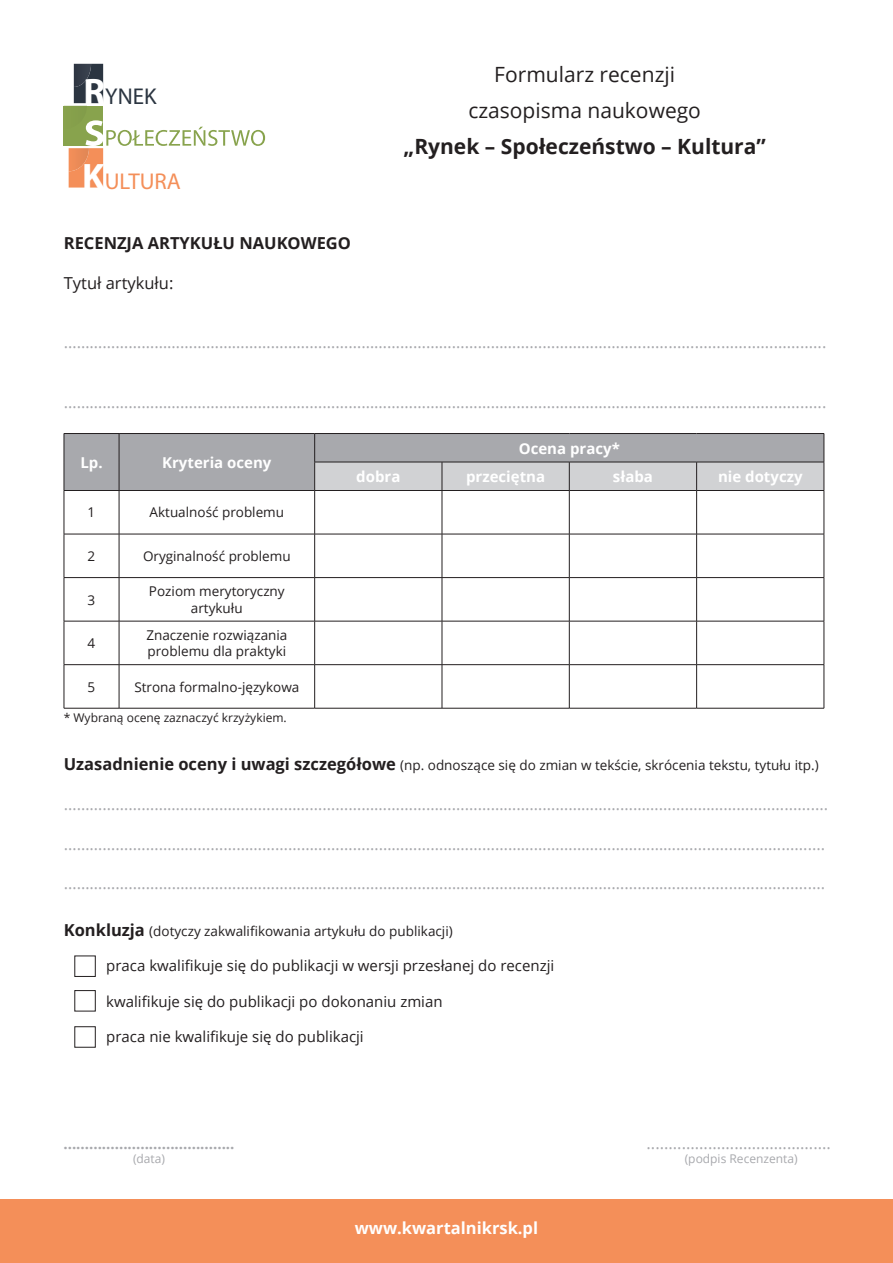
<style>
.page{position:relative;width:893px;height:1263px;background:#fff}
.page>*{position:absolute;margin:0;border:0;box-sizing:border-box;transform-origin:0 0}
.t1{font:22.95px "Myriad Pro";color:#f48f59}
.t2{font:22.95px "Myriad Pro";color:#2b3541}
.t3{font:21px "Open Sans";color:#231f20}
.t4{font:700 21px "Open Sans";color:#231f20}
.t5{font:16.5px "Open Sans";color:#a8a9ad}
.t6{font:700 16.5px "Open Sans";color:#231f20}
.t7{font:700 16.5px "Open Sans";color:#fff}
.t8{font:16.5px "Open Sans";color:#231f20}
.t9{font:15px "Open Sans";color:#231f20}
.t10{font:700 15px "Open Sans";color:#fff}
.t11{font:700 15px "Open Sans";color:#a8a9ad}
.t12{font:13.5px "Open Sans";color:#231f20}
.t13{font:12px "Open Sans";color:#231f20}
.t14{font:12px "Open Sans";color:#a8a9ad}
.s1{font-weight:700;font-size:36.9px;color:#fff}
.s2{font-weight:700;font-size:16.5px}
</style>
<div class="page">
<svg style="left:64px;top:64px;width:201px;height:124px"></svg>
<svg style="left:64px;top:433px;width:761px;height:57px;background:#b0b1b4"></svg>
<hr style="left:64px;top:490px;width:55px;height:1px;background:#231f20">
<hr style="left:64px;top:491px;width:1px;height:43px;background:#231f20">
<hr style="left:119px;top:490px;width:196px;height:1px;background:#231f20">
<hr style="left:119px;top:491px;width:1px;height:43px;background:#231f20">
<hr style="left:315px;top:490px;width:127px;height:1px;background:#231f20">
<hr style="left:314px;top:491px;width:1px;height:43px;background:#231f20">
<hr style="left:442px;top:490px;width:127px;height:1px;background:#231f20">
<hr style="left:442px;top:491px;width:1px;height:43px;background:#231f20">
<hr style="left:569px;top:490px;width:128px;height:1px;background:#231f20">
<hr style="left:569px;top:491px;width:1px;height:43px;background:#231f20">
<hr style="left:697px;top:490px;width:127px;height:1px;background:#231f20">
<hr style="left:696px;top:491px;width:1px;height:43px;background:#231f20">
<hr style="left:824px;top:491px;width:1px;height:43px;background:#231f20">
<hr style="left:64px;top:534px;width:55px;height:1px;background:#231f20">
<hr style="left:64px;top:534px;width:1px;height:43px;background:#231f20">
<hr style="left:119px;top:534px;width:196px;height:1px;background:#231f20">
<hr style="left:119px;top:534px;width:1px;height:43px;background:#231f20">
<hr style="left:315px;top:534px;width:127px;height:1px;background:#231f20">
<hr style="left:314px;top:534px;width:1px;height:43px;background:#231f20">
<hr style="left:442px;top:534px;width:127px;height:1px;background:#231f20">
<hr style="left:442px;top:534px;width:1px;height:43px;background:#231f20">
<hr style="left:569px;top:534px;width:128px;height:1px;background:#231f20">
<hr style="left:569px;top:534px;width:1px;height:43px;background:#231f20">
<hr style="left:697px;top:534px;width:127px;height:1px;background:#231f20">
<hr style="left:696px;top:534px;width:1px;height:43px;background:#231f20">
<hr style="left:824px;top:534px;width:1px;height:43px;background:#231f20">
<hr style="left:64px;top:577px;width:55px;height:1px;background:#231f20">
<hr style="left:64px;top:578px;width:1px;height:43px;background:#231f20">
<hr style="left:119px;top:577px;width:196px;height:1px;background:#231f20">
<hr style="left:119px;top:578px;width:1px;height:43px;background:#231f20">
<hr style="left:315px;top:577px;width:127px;height:1px;background:#231f20">
<hr style="left:314px;top:578px;width:1px;height:43px;background:#231f20">
<hr style="left:442px;top:577px;width:127px;height:1px;background:#231f20">
<hr style="left:442px;top:578px;width:1px;height:43px;background:#231f20">
<hr style="left:569px;top:577px;width:128px;height:1px;background:#231f20">
<hr style="left:569px;top:578px;width:1px;height:43px;background:#231f20">
<hr style="left:697px;top:577px;width:127px;height:1px;background:#231f20">
<hr style="left:696px;top:578px;width:1px;height:43px;background:#231f20">
<hr style="left:824px;top:578px;width:1px;height:43px;background:#231f20">
<hr style="left:64px;top:621px;width:55px;height:1px;background:#231f20">
<hr style="left:64px;top:621px;width:1px;height:43px;background:#231f20">
<hr style="left:119px;top:621px;width:196px;height:1px;background:#231f20">
<hr style="left:119px;top:621px;width:1px;height:43px;background:#231f20">
<hr style="left:315px;top:621px;width:127px;height:1px;background:#231f20">
<hr style="left:314px;top:621px;width:1px;height:43px;background:#231f20">
<hr style="left:442px;top:621px;width:127px;height:1px;background:#231f20">
<hr style="left:442px;top:621px;width:1px;height:43px;background:#231f20">
<hr style="left:569px;top:621px;width:128px;height:1px;background:#231f20">
<hr style="left:569px;top:621px;width:1px;height:43px;background:#231f20">
<hr style="left:697px;top:621px;width:127px;height:1px;background:#231f20">
<hr style="left:696px;top:621px;width:1px;height:43px;background:#231f20">
<hr style="left:824px;top:621px;width:1px;height:43px;background:#231f20">
<hr style="left:64px;top:664px;width:55px;height:1px;background:#231f20">
<hr style="left:64px;top:665px;width:1px;height:43px;background:#231f20">
<hr style="left:119px;top:664px;width:196px;height:1px;background:#231f20">
<hr style="left:119px;top:665px;width:1px;height:43px;background:#231f20">
<hr style="left:315px;top:664px;width:127px;height:1px;background:#231f20">
<hr style="left:314px;top:665px;width:1px;height:43px;background:#231f20">
<hr style="left:442px;top:664px;width:127px;height:1px;background:#231f20">
<hr style="left:442px;top:665px;width:1px;height:43px;background:#231f20">
<hr style="left:569px;top:664px;width:128px;height:1px;background:#231f20">
<hr style="left:569px;top:665px;width:1px;height:43px;background:#231f20">
<hr style="left:697px;top:664px;width:127px;height:1px;background:#231f20">
<hr style="left:696px;top:665px;width:1px;height:43px;background:#231f20">
<hr style="left:824px;top:665px;width:1px;height:43px;background:#231f20">
<hr style="left:64px;top:708px;width:55px;height:1px;background:#231f20">
<hr style="left:119px;top:708px;width:196px;height:1px;background:#231f20">
<hr style="left:315px;top:708px;width:127px;height:1px;background:#231f20">
<hr style="left:442px;top:708px;width:127px;height:1px;background:#231f20">
<hr style="left:569px;top:708px;width:128px;height:1px;background:#231f20">
<hr style="left:697px;top:708px;width:127px;height:1px;background:#231f20">
<div style="left:74px;top:955px;width:22px;height:22px;border:1px solid #231f20"></div>
<div style="left:74px;top:990px;width:22px;height:21px;border:1px solid #231f20"></div>
<div style="left:74px;top:1026px;width:22px;height:21px;border:1px solid #231f20"></div>
<div style="left:0;top:1199px;width:893px;height:64px;background:#f48f59"></div>
<h1 class="t2" style="left:83px;top:82px;width:75px"><span class="s1">R</span>YNEK</h1>
<h1 class="t1" style="left:82px;top:167px;width:100px"><span class="s1">K</span>ULTURA</h1>
<p class="t6" style="left:64px;top:231px;width:289px">RECENZJA ARTYKUŁU NAUKOWEGO</p>
<p class="t8" style="left:64px;top:271px;width:111px">Tytuł artykułu:</p>
<p class="t3" style="left:494px;top:60px;width:182px">Formularz recenzji</p>
<p class="t3" style="left:468px;top:96px;width:234px">czasopisma naukowego</p>
<p class="t4" style="left:403px;top:131px;width:364px">„Rynek – Społeczeństwo – Kultura”</p>
<p class="t5" style="left:64px;top:331px;width:764px">…………………………………………………………………………………………………………………...............................................</p>
<p class="t5" style="left:64px;top:390px;width:764px">…………………………………………………………………………………………………………………...............................................</p>
<p class="t10" style="left:80px;top:452px;width:24px">Lp.</p>
<p class="t10" style="left:162px;top:452px;width:111px">Kryteria oceny</p>
<p class="t12" style="left:88px;top:503px;width:9px">1</p>
<p class="t12" style="left:150px;top:503px;width:136px">Aktualność problemu</p>
<p class="t12" style="left:88px;top:547px;width:9px">2</p>
<p class="t12" style="left:143px;top:547px;width:149px">Oryginalność problemu</p>
<p class="t12" style="left:88px;top:590px;width:9px">3</p>
<p class="t12" style="left:149px;top:582px;width:137px">Poziom merytoryczny</p>
<p class="t12" style="left:191px;top:598px;width:53px">artykułu</p>
<p class="t12" style="left:88px;top:634px;width:9px">4</p>
<p class="t12" style="left:146px;top:626px;width:143px">Znaczenie rozwiązania</p>
<p class="t12" style="left:148px;top:642px;width:140px">problemu dla praktyki</p>
<p class="t10" style="left:519px;top:437px;width:103px">Ocena pracy*</p>
<p class="t10" style="left:356px;top:466px;width:46px">dobra</p>
<p class="t10" style="left:466px;top:466px;width:81px">przeciętna</p>
<p class="t10" style="left:613px;top:466px;width:42px">słaba</p>
<p class="t10" style="left:718px;top:466px;width:86px">nie dotyczy</p>
<p class="t12" style="left:88px;top:677px;width:9px">5</p>
<p class="t12" style="left:134px;top:677px;width:167px">Strona formalno-językowa</p>
<p class="t13" style="left:64px;top:710px;width:224px">* Wybraną ocenę zaznaczyć krzyżykiem.</p>
<p class="t12" style="left:64px;top:756px;width:756px"><span class="s2">Uzasadnienie oceny i uwagi szczegółowe</span> (np. odnoszące się do zmian w tekście, skrócenia tekstu, tytułu itp.)</p>
<p class="t5" style="left:64px;top:793px;width:766px">………………………………………………………………………………………………………………………………………………...............</p>
<p class="t5" style="left:64px;top:832px;width:763px">…………….…………………………………………………………………………………………………………………...............................</p>
<p class="t5" style="left:64px;top:872px;width:763px">…………….…………………………………………………………………………………………………………………...............................</p>
<p class="t12" style="left:64px;top:922px;width:390px"><span class="s2">Konkluzja</span> (dotyczy zakwalifikowania artykułu do publikacji)</p>
<p class="t9" style="left:106px;top:956px;width:450px">praca kwalifikuje się do publikacji w wersji przesłanej do recenzji</p>
<p class="t9" style="left:106px;top:991px;width:338px">kwalifikuje się do publikacji po dokonaniu zmian</p>
<p class="t9" style="left:106px;top:1027px;width:259px">praca nie kwalifikuje się do publikacji</p>
<p class="t11" style="left:63px;top:1132px;width:172px">........................................</p>
<p class="t14" style="left:133px;top:1150px;width:34px">(data)</p>
<p class="t7" style="left:355px;top:1216px;width:185px">www.kwartalnikrsk.pl</p>
<p class="t5" style="left:646px;top:1132px;width:186px">..........................................</p>
<p class="t14" style="left:685px;top:1151px;width:114px">(podpis Recenzenta)</p>
</div>
